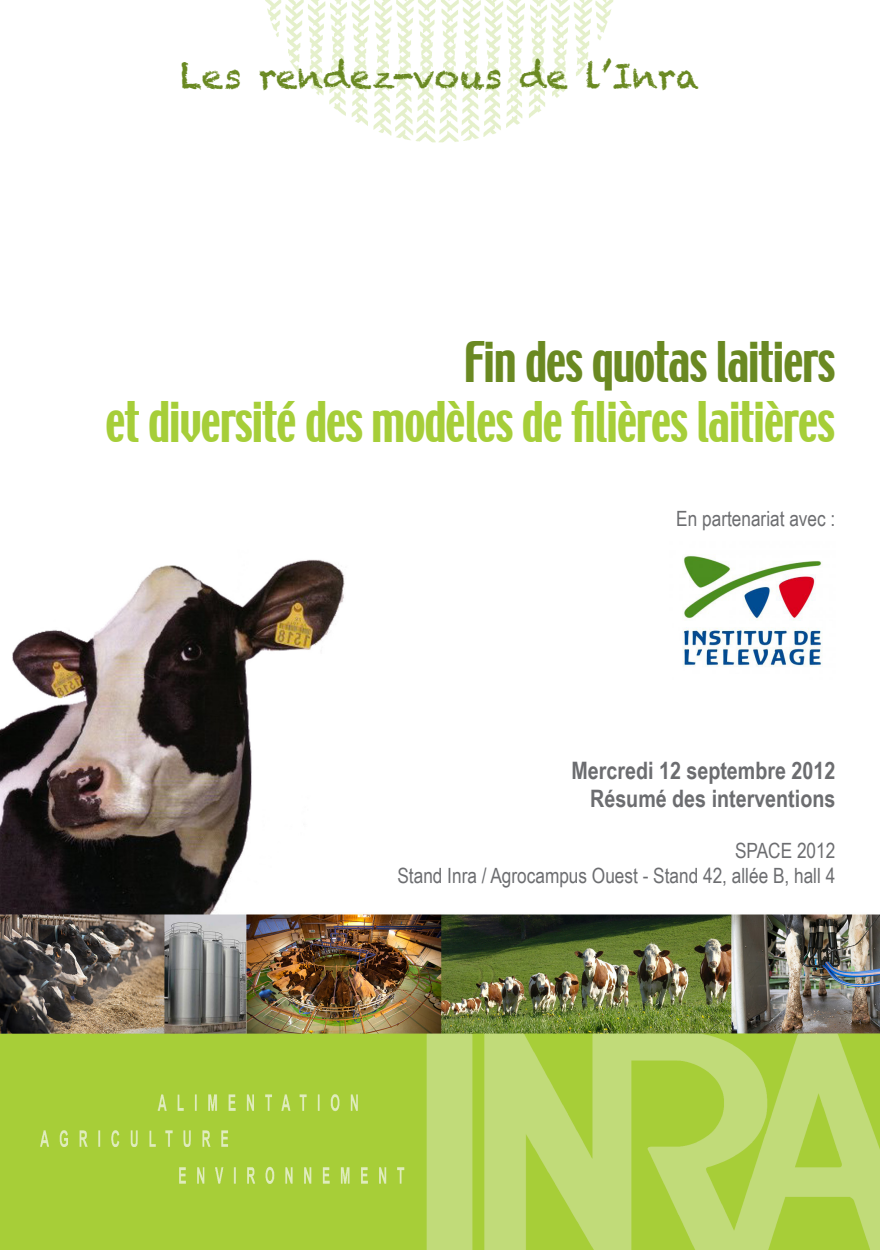
<style>
.page{position:relative;width:880px;height:1250px;background:#fff}
.page>*{position:absolute;margin:0;border:0;box-sizing:border-box;transform-origin:0 0}
.t1{font:49.5px "Techno";letter-spacing:-.02em;color:#a6ce39;scale:.91 1}
.t2{font:49.5px "Techno";letter-spacing:-.02em;color:#6a8922;scale:.91 1}
.t3{font:34.5px "Chalkduster";color:#6a8922}
.t4{font:700 24px "Arial Narrow";color:#6c6d70}
.t5{font:21px "Arial Narrow";color:#6c6d70}
</style>
<div class="page">
<img style="left:0;top:559px;width:879px;height:690px">
<img style="left:265px;top:0;width:349px;height:143px">
<img style="left:669px;top:555px;width:166px;height:124px">
<p class="t3" style="left:180px;top:56px;width:521px">Les rendez-vous de l’Inra</p>
<p class="t2" style="left:463px;top:328px;width:410px">Fin des quotas laitiers</p>
<p class="t1" style="left:106px;top:388px;width:803px">et diversité des modèles de filières laitières</p>
<p class="t5" style="left:676px;top:503px;width:160px">En partenariat avec :</p>
<p class="t4" style="left:571px;top:752px;width:265px">Mercredi 12 septembre 2012</p>
<p class="t4" style="left:590px;top:780px;width:246px">Résumé des interventions</p>
<p class="t5" style="left:735px;top:835px;width:102px">SPACE 2012</p>
<p class="t5" style="left:397px;top:860px;width:439px">Stand Inra / Agrocampus Ouest - Stand 42, allée B, hall 4</p>
</div>
